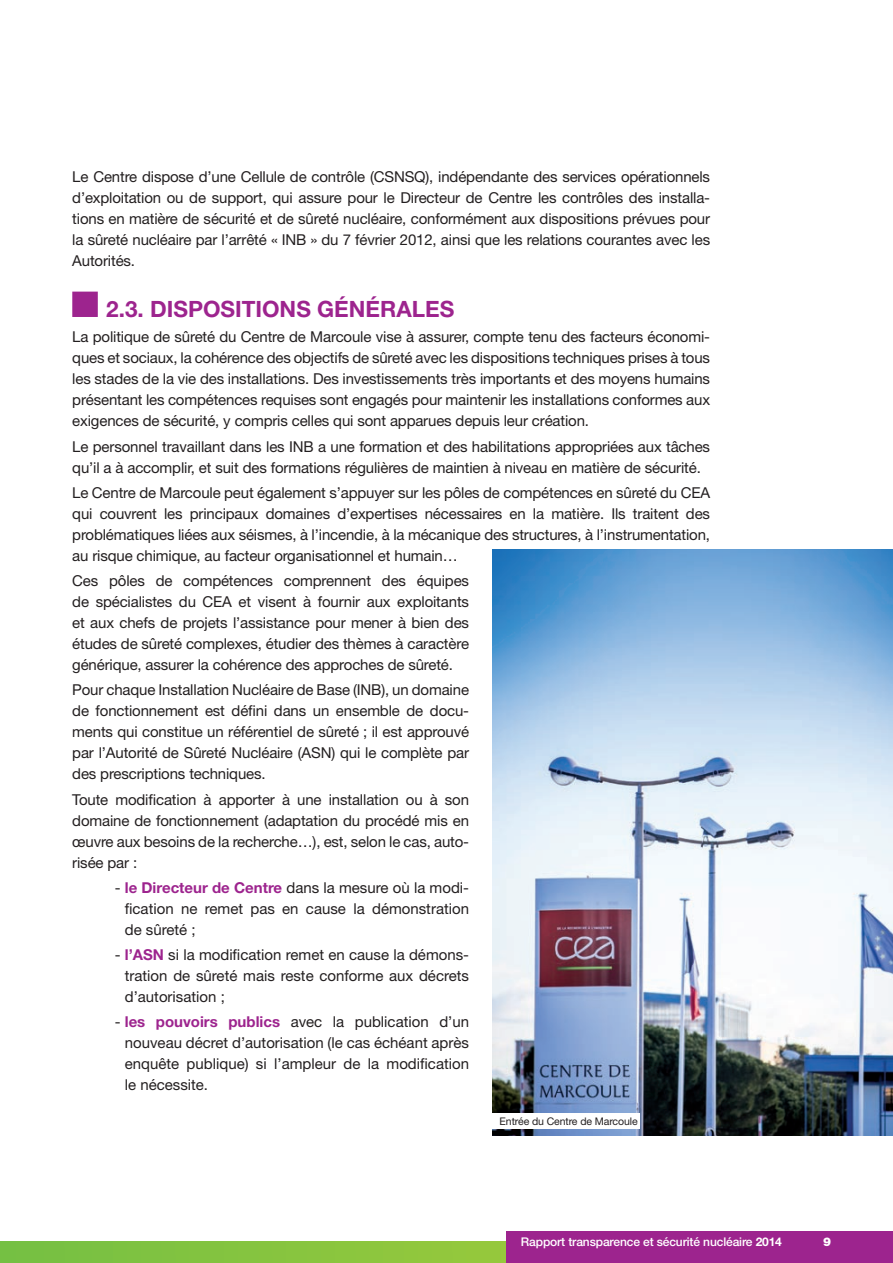
<style>
.page{position:relative;width:893px;height:1263px;background:#fff}
.page>*{position:absolute;margin:0;border:0;box-sizing:border-box;transform-origin:0 0}
._3_SOUS_TITRES{font:700 22.5px "Helvetica Neue";color:#9d248e}
.standard_avec_retrai{font:15px/21px "Helvetica Neue";letter-spacing:-.01em;color:#231f20;text-align:justify}
.t1{font:500 12px "Helvetica Neue";letter-spacing:-.01em;color:#fff}
.t2{font:900 12px "Helvetica Neue";color:#fff}
.t3{font:10.5px "Helvetica Neue";letter-spacing:-.01em;color:#231f20}
.s1{font-weight:700;color:#9d248e}
.s2{font-weight:700}
</style>
<div class="page">
<svg style="left:0;top:1241px;width:506px;height:22px;background:#85c33f"></svg>
<img style="left:492px;top:550px;width:401px;height:585px">
<div style="left:506px;top:1231px;width:387px;height:32px;background:#9d248e"></div>
<div style="left:72px;top:292px;width:26px;height:25px;background:#9d248e"></div>
<div style="left:490px;top:1113px;width:149px;height:16px;background:#fff"></div>
<p class="standard_avec_retrai" style="left:72px;top:166px;width:639px">Le Centre dispose d’une Cellule de contrôle (CSNSQ), indépendante des services opérationnels d’exploitation ou de support, qui assure pour le Directeur de Centre les contrôles des installa&shy;tions en matière de sécurité et de sûreté nucléaire, conformément aux dispositions prévues pour la sûreté nucléaire par l’arrêté « INB » du 7 février 2012, ainsi que les relations courantes avec les Autorités.</p>
<p class="_3_SOUS_TITRES" style="left:106px;top:295px;width:349px">2.3. DISPOSITIONS GÉNÉRALES</p>
<p class="standard_avec_retrai" style="left:72px;top:326px;width:639px">La politique de sûreté du Centre de Marcoule vise à assurer, compte tenu des facteurs économi&shy;ques et sociaux, la cohérence des objectifs de sûreté avec les dispositions techniques prises à tous les stades de la vie des installations. Des investissements très importants et des moyens humains présentant les compétences requises sont engagés pour maintenir les installations conformes aux exigences de sécurité, y compris celles qui sont apparues depuis leur création.</p>
<p class="standard_avec_retrai" style="left:72px;top:435px;width:639px">Le personnel travaillant dans les INB a une formation et des habilitations appropriées aux tâches qu’il a à accomplir, et suit des formations régulières de maintien à niveau en matière de sécurité.</p>
<p class="standard_avec_retrai" style="left:72px;top:482px;width:639px">Le Centre de Marcoule peut également s’appuyer sur les pôles de compétences en sûreté du CEA qui couvrent les principaux domaines d’expertises nécessaires en la matière. Ils traitent des problématiques liées aux séismes, à l’incendie, à la mécanique des structures, à l’instrumentation, au risque chimique, au facteur organisationnel et humain…</p>
<p class="standard_avec_retrai" style="left:72px;top:570px;width:398px">Ces pôles de compétences comprennent des équipes de spécialistes du CEA et visent à fournir aux exploitants et aux chefs de projets l’assistance pour mener à bien des études de sûreté complexes, étudier des thèmes à caractère générique, assurer la cohérence des approches de sûreté.</p>
<p class="standard_avec_retrai" style="left:72px;top:679px;width:398px">Pour chaque Installation Nucléaire de Base (INB), un domaine de fonctionnement est défini dans un ensemble de docu&shy;ments qui constitue un référentiel de sûreté ; il est approuvé par l’Autorité de Sûreté Nucléaire (ASN) qui le complète par des prescriptions techniques.</p>
<p class="standard_avec_retrai" style="left:72px;top:788px;width:398px">Toute modification à apporter à une installation ou à son domaine de fonctionnement (adaptation du procédé mis en œuvre aux besoins de la recherche…), est, selon le cas, auto&shy;risée par :</p>
<p class="standard_avec_retrai" style="left:125px;top:877px;width:346px;text-indent:-10px">- <span class="s1">le Directeur de Centre</span> dans la mesure où la modi&shy;fication ne remet pas en cause la démonstration de sûreté ;</p>
<p class="standard_avec_retrai" style="left:125px;top:944px;width:346px;text-indent:-10px">- <span class="s1">l’ASN</span> si la modification remet en cause la démons&shy;tration de sûreté mais reste conforme aux décrets d’autorisation ;</p>
<p class="standard_avec_retrai" style="left:125px;top:1011px;width:346px;text-indent:-10px">- <span class="s1">les pouvoirs publics</span> avec la publication d’un nouveau décret d’autorisation (le cas échéant après enquête publique) si l’ampleur de la modification le nécessite.</p>
<p class="t3" style="left:500px;top:1115px;width:139px">Entrée du Centre de Marcoule</p>
<p class="t1" style="left:521px;top:1235px;width:263px">Rapport transparence et sécurité nucléaire <span class="s2">2014</span></p>
<p class="t2" style="left:823px;top:1235px;width:10px">9</p>
</div>
